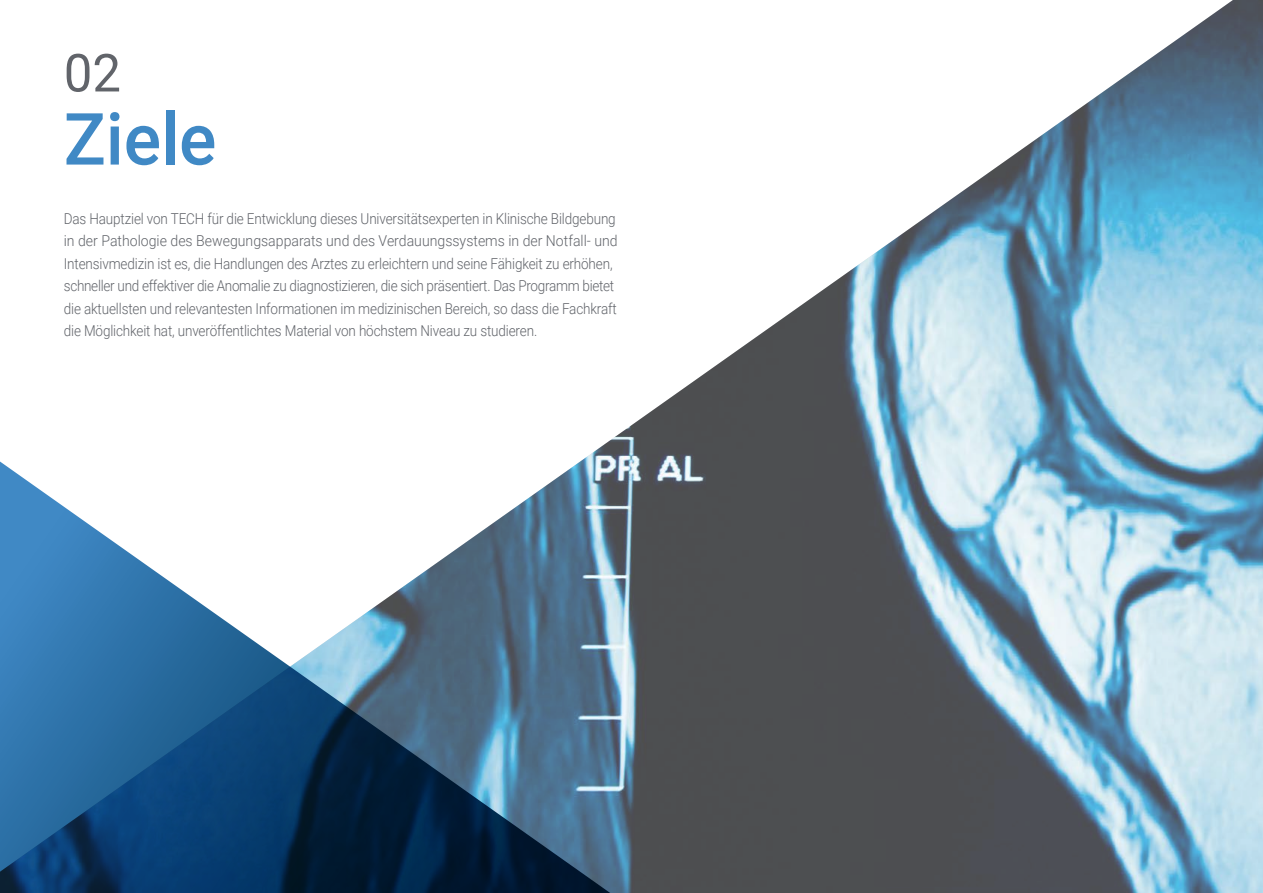
<style>
.page{position:relative;width:1263px;height:893px;background:#fff}
.page>*{position:absolute;margin:0;border:0;box-sizing:border-box;transform-origin:0 0}
.t1{font:500 72px "Roboto";color:#4089c5}
.t2{font:52.5px "Roboto";color:#61646a}
.t3{font:300 15px/22.5px "Roboto";letter-spacing:-.01em;color:#61646a;scale:.9 1}
</style>
<div class="page">
<img style="left:602px;top:0;width:661px;height:893px">
<svg style="left:0;top:446px;width:640px;height:447px"></svg>
<h2 class="t2" style="left:64px;top:36px;width:59px">02</h2>
<h1 class="t1" style="left:64px;top:89px;width:154px">Ziele</h1>
<p class="t3" style="left:64px;top:207px;width:617px">Das Hauptziel von TECH für die Entwicklung dieses Universitätsexperten in Klinische Bildgebung in der Pathologie des Bewegungsapparats und des Verdauungssystems in der Notfall- und Intensivmedizin ist es, die Handlungen des Arztes zu erleichtern und seine Fähigkeit zu erhöhen, schneller und effektiver die Anomalie zu diagnostizieren, die sich präsentiert. Das Programm bietet die aktuellsten und relevantesten Informationen im medizinischen Bereich, so dass die Fachkraft die Möglichkeit hat, unveröffentlichtes Material von höchstem Niveau zu studieren.</p>
</div>
